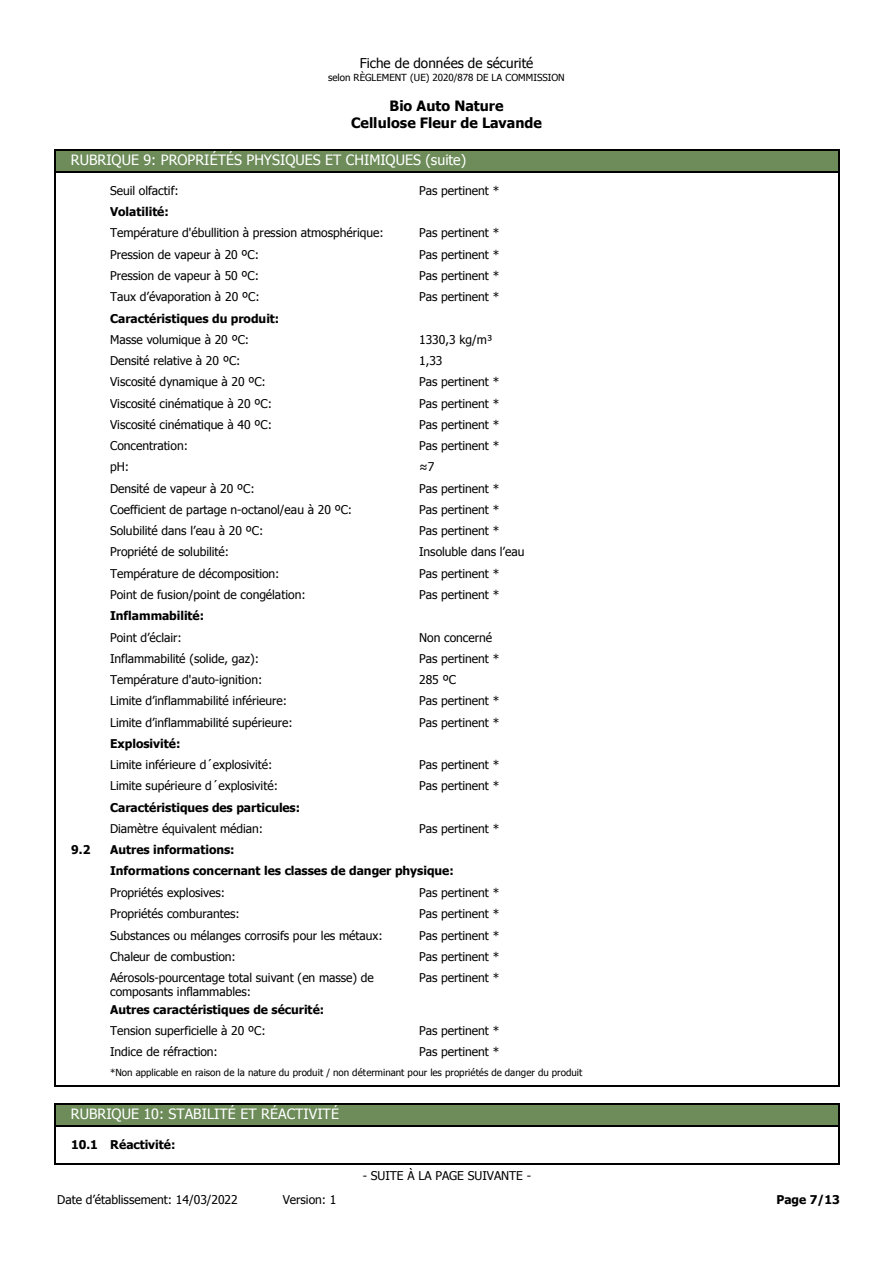
<style>
.page{position:relative;width:894px;height:1263px;background:#fff}
.page>*{position:absolute;margin:0;border:0;box-sizing:border-box;transform-origin:0 0}
.t1{font:14.25px "Tahoma";color:#fff}
.t2{font:700 14.25px/17.1px "Tahoma";color:#000;text-align:center}
.t3{font:13.5px "Tahoma";color:#000}
.t4{font:12px/14.4px "Tahoma";letter-spacing:-.005em;color:#000}
.t5{font:700 12px/21.3px "Tahoma";color:#000}
.t6{font:9.75px "Tahoma";color:#000}
</style>
<div class="page">
<div style="left:71px;top:151px;width:767px;height:21px;background:#6d8c59"></div>
<hr style="left:71px;top:150px;width:767px;height:1px;background:#000">
<hr style="left:71px;top:172px;width:767px;height:1px;background:#000">
<svg style="left:54px;top:150px;width:17px;height:820px"></svg>
<svg style="left:838px;top:150px;width:1px;height:820px"></svg>
<hr style="left:54px;top:970px;width:1px;height:32px;background:#000">
<hr style="left:838px;top:970px;width:1px;height:32px;background:#000">
<hr style="left:55px;top:1085px;width:783px;height:1px;background:#000">
<svg style="left:54px;top:1002px;width:1px;height:84px"></svg>
<svg style="left:838px;top:1002px;width:1px;height:84px"></svg>
<div style="left:71px;top:1104px;width:767px;height:21px;background:#6d8c59"></div>
<hr style="left:71px;top:1103px;width:767px;height:1px;background:#000">
<hr style="left:71px;top:1125px;width:767px;height:1px;background:#000">
<hr style="left:55px;top:1163px;width:783px;height:1px;background:#000">
<svg style="left:54px;top:1103px;width:17px;height:62px"></svg>
<svg style="left:838px;top:1103px;width:2px;height:62px"></svg>
<p class="t3" style="left:359px;top:54px;width:175px">Fiche de données de sécurité</p>
<p class="t6" style="left:328px;top:71px;width:238px">selon RÈGLEMENT (UE) 2020/878 DE LA COMMISSION</p>
<p class="t2" style="left:351px;top:97px;width:192px">Bio Auto Nature<br>Cellulose Fleur de Lavande</p>
<p class="t1" style="left:71px;top:150px;width:396px">RUBRIQUE 9: PROPRIÉTÉS PHYSIQUES ET CHIMIQUES (suite)</p>
<p class="t4" style="left:110px;top:183px;width:70px">Seuil olfactif:</p>
<p class="t4" style="left:419px;top:183px;width:82px">Pas pertinent *</p>
<p class="t5" style="left:110px;top:200px;width:60px">Volatilité:</p>
<p class="t4" style="left:110px;top:225px;width:275px">Température d'ébullition à pression atmosphérique:</p>
<p class="t4" style="left:419px;top:225px;width:82px">Pas pertinent *</p>
<p class="t4" style="left:110px;top:246px;width:150px">Pression de vapeur à 20 ºC:</p>
<p class="t4" style="left:419px;top:246px;width:82px">Pas pertinent *</p>
<p class="t4" style="left:110px;top:268px;width:150px">Pression de vapeur à 50 ºC:</p>
<p class="t4" style="left:419px;top:268px;width:82px">Pas pertinent *</p>
<p class="t4" style="left:110px;top:289px;width:151px">Taux d’évaporation à 20 ºC:</p>
<p class="t4" style="left:419px;top:289px;width:82px">Pas pertinent *</p>
<p class="t5" style="left:110px;top:307px;width:171px">Caractéristiques du produit:</p>
<p class="t4" style="left:110px;top:332px;width:140px">Masse volumique à 20 ºC:</p>
<p class="t4" style="left:419px;top:332px;width:75px">1330,3 kg/m³</p>
<p class="t4" style="left:110px;top:353px;width:132px">Densité relative à 20 ºC:</p>
<p class="t4" style="left:419px;top:353px;width:25px">1,33</p>
<p class="t4" style="left:110px;top:374px;width:157px">Viscosité dynamique à 20 ºC:</p>
<p class="t4" style="left:419px;top:374px;width:82px">Pas pertinent *</p>
<p class="t4" style="left:110px;top:395px;width:163px">Viscosité cinématique à 20 ºC:</p>
<p class="t4" style="left:419px;top:395px;width:82px">Pas pertinent *</p>
<p class="t4" style="left:110px;top:417px;width:163px">Viscosité cinématique à 40 ºC:</p>
<p class="t4" style="left:419px;top:417px;width:82px">Pas pertinent *</p>
<p class="t4" style="left:110px;top:438px;width:79px">Concentration:</p>
<p class="t4" style="left:419px;top:438px;width:82px">Pas pertinent *</p>
<p class="t4" style="left:110px;top:459px;width:21px">pH:</p>
<p class="t4" style="left:419px;top:459px;width:17px">≈7</p>
<p class="t4" style="left:110px;top:480px;width:146px">Densité de vapeur à 20 ºC:</p>
<p class="t4" style="left:419px;top:480px;width:82px">Pas pertinent *</p>
<p class="t4" style="left:110px;top:502px;width:243px">Coefficient de partage n-octanol/eau à 20 ºC:</p>
<p class="t4" style="left:419px;top:502px;width:82px">Pas pertinent *</p>
<p class="t4" style="left:110px;top:523px;width:155px">Solubilité dans l’eau à 20 ºC:</p>
<p class="t4" style="left:419px;top:523px;width:82px">Pas pertinent *</p>
<p class="t4" style="left:110px;top:544px;width:120px">Propriété de solubilité:</p>
<p class="t4" style="left:419px;top:544px;width:107px">Insoluble dans l’eau</p>
<p class="t4" style="left:110px;top:565px;width:171px">Température de décomposition:</p>
<p class="t4" style="left:419px;top:565px;width:82px">Pas pertinent *</p>
<p class="t4" style="left:110px;top:587px;width:197px">Point de fusion/point de congélation:</p>
<p class="t4" style="left:419px;top:587px;width:82px">Pas pertinent *</p>
<p class="t5" style="left:110px;top:604px;width:96px">Inflammabilité:</p>
<p class="t4" style="left:110px;top:629px;width:73px">Point d’éclair:</p>
<p class="t4" style="left:419px;top:629px;width:74px">Non concerné</p>
<p class="t4" style="left:110px;top:650px;width:150px">Inflammabilité (solide, gaz):</p>
<p class="t4" style="left:419px;top:650px;width:82px">Pas pertinent *</p>
<p class="t4" style="left:110px;top:672px;width:154px">Température d'auto-ignition:</p>
<p class="t4" style="left:419px;top:672px;width:38px">285 ºC</p>
<p class="t4" style="left:110px;top:693px;width:178px">Limite d’inflammabilité inférieure:</p>
<p class="t4" style="left:419px;top:693px;width:82px">Pas pertinent *</p>
<p class="t4" style="left:110px;top:714px;width:184px">Limite d’inflammabilité supérieure:</p>
<p class="t4" style="left:419px;top:714px;width:82px">Pas pertinent *</p>
<p class="t5" style="left:110px;top:732px;width:72px">Explosivité:</p>
<p class="t4" style="left:110px;top:757px;width:164px">Limite inférieure d´explosivité:</p>
<p class="t4" style="left:419px;top:757px;width:82px">Pas pertinent *</p>
<p class="t4" style="left:110px;top:778px;width:169px">Limite supérieure d´explosivité:</p>
<p class="t4" style="left:419px;top:778px;width:82px">Pas pertinent *</p>
<p class="t5" style="left:110px;top:796px;width:191px">Caractéristiques des particules:</p>
<p class="t4" style="left:110px;top:820px;width:154px">Diamètre équivalent médian:</p>
<p class="t4" style="left:419px;top:820px;width:82px">Pas pertinent *</p>
<p class="t5" style="left:71px;top:838px;width:21px">9.2</p>
<p class="t5" style="left:110px;top:838px;width:345px">Autres informations:<br>Informations concernant les classes de danger physique:</p>
<p class="t4" style="left:110px;top:884px;width:116px">Propriétés explosives:</p>
<p class="t4" style="left:419px;top:884px;width:82px">Pas pertinent *</p>
<p class="t4" style="left:110px;top:906px;width:131px">Propriétés comburantes:</p>
<p class="t4" style="left:419px;top:906px;width:82px">Pas pertinent *</p>
<p class="t4" style="left:110px;top:927px;width:274px">Substances ou mélanges corrosifs pour les métaux:</p>
<p class="t4" style="left:419px;top:927px;width:82px">Pas pertinent *</p>
<p class="t4" style="left:110px;top:948px;width:127px">Chaleur de combustion:</p>
<p class="t4" style="left:419px;top:948px;width:82px">Pas pertinent *</p>
<p class="t4" style="left:110px;top:969px;width:265px">Aérosols-pourcentage total suivant (en masse) de composants inflammables:</p>
<p class="t4" style="left:419px;top:970px;width:82px">Pas pertinent *</p>
<p class="t5" style="left:110px;top:998px;width:215px">Autres caractéristiques de sécurité:</p>
<p class="t4" style="left:110px;top:1023px;width:157px">Tension superficielle à 20 ºC:</p>
<p class="t4" style="left:419px;top:1023px;width:82px">Pas pertinent *</p>
<p class="t4" style="left:110px;top:1044px;width:109px">Indice de réfraction:</p>
<p class="t4" style="left:419px;top:1044px;width:82px">Pas pertinent *</p>
<p class="t6" style="left:110px;top:1065px;width:473px">*Non applicable en raison de la nature du produit / non déterminant pour les propriétés de danger du produit</p>
<p class="t1" style="left:71px;top:1104px;width:269px">RUBRIQUE 10: STABILITÉ ET RÉACTIVITÉ</p>
<p class="t5" style="left:71px;top:1133px;width:106px">10.1 Réactivité:</p>
<p class="t4" style="left:362px;top:1168px;width:170px">- SUITE À LA PAGE SUIVANTE -</p>
<p class="t4" style="left:57px;top:1191px;width:182px">Date d’établissement: 14/03/2022</p>
<p class="t4" style="left:283px;top:1191px;width:55px">Version: 1</p>
<p class="t5" style="left:776px;top:1188px;width:65px">Page 7/13</p>
</div>
